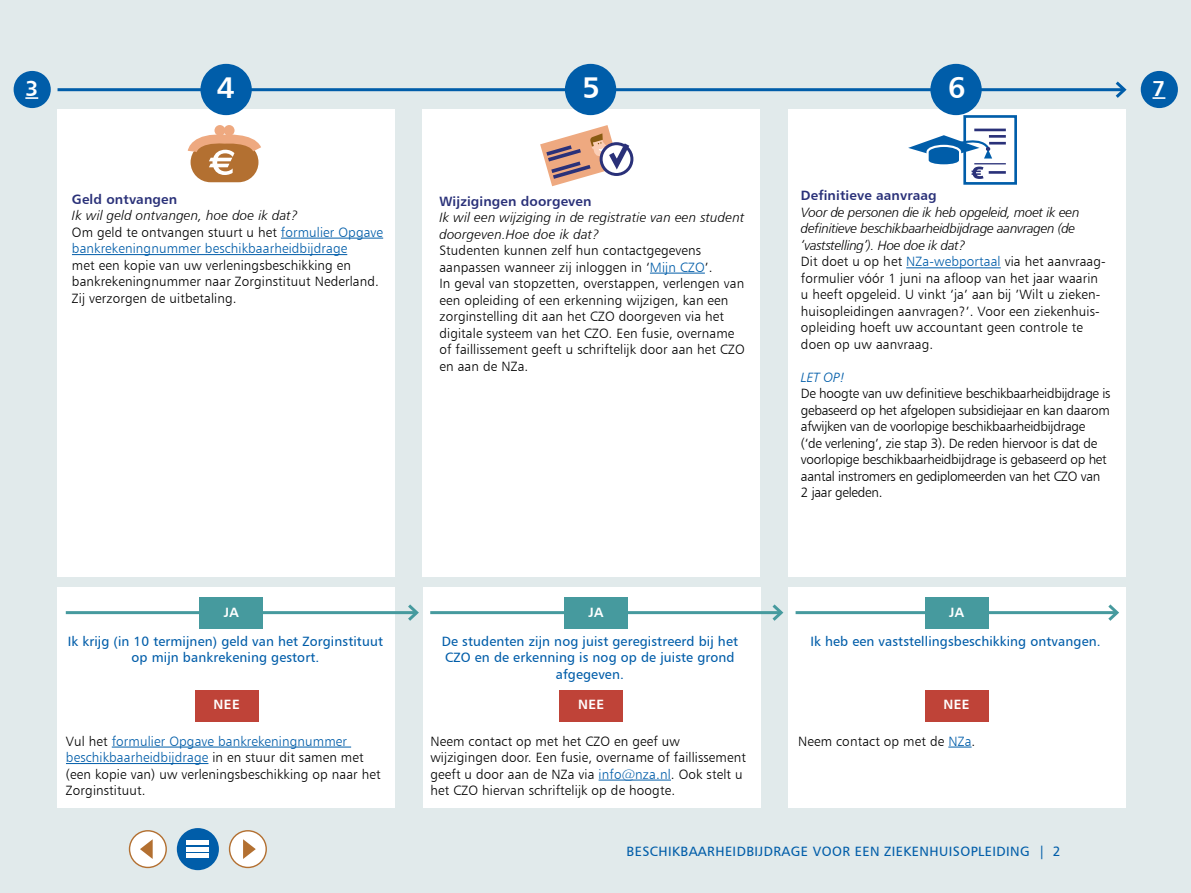
<style>
.page{position:relative;width:1191px;height:893px;background:#e1eaeb}
.page>*{position:absolute;margin:0;border:0;box-sizing:border-box;transform-origin:0 0}
.t1{font:30px "Humanist 777 BT Bold B";color:#fff}
.t2{font:21.75px "Humanist 777 BT Bold B";color:#fff}
.t3{font:13.5px/16.5px "Humanist 777 BT Light B";letter-spacing:.01em;color:#000}
.t4{font:13.5px/16.5px "Humanist 777 BT Light B";letter-spacing:-.02em;color:#000}
.t5{font:13.5px/16.5px "Humanist 777 BT Roman B";letter-spacing:.01em;color:#005da9;text-align:center}
.t6{font:13.5px/16.5px "Humanist 777 BT Light Italic B";letter-spacing:-.02em;color:#000}
.t7{font:13.5px/16.5px "Humanist 777 BT Light Italic B";letter-spacing:.01em;color:#000}
.t8{font:13.5px/16.5px "Humanist 777 BT Light B";letter-spacing:.01em;color:#005da9}
.t9{font:13.5px "Humanist 777 BT Bold B";letter-spacing:.01em;color:#2a3179}
.t10{font:13.5px "Humanist 777 BT Roman B";letter-spacing:.03em;color:#005da9}
.t11{font:13.5px "Humanist 777 BT Bold B";letter-spacing:.03em;color:#fff}
.t12{font:13.5px "Humanist 777 BT Light Italic B";color:#005da9}
.s1{color:#000}
.s2{color:#005da9}
</style>
<div class="page">
<hr style="left:58px;top:88px;width:1066px;height:3px;background:#005da9">
<svg style="left:1112px;top:81px;width:15px;height:17px"></svg>
<div style="left:14px;top:71px;width:37px;height:37px;background:#005da9;border-radius:50%"></div>
<svg style="left:25px;top:97px;width:13px;height:2px"></svg>
<div style="left:1140px;top:71px;width:37px;height:37px;background:#005da9;border-radius:50%"></div>
<svg style="left:1152px;top:97px;width:13px;height:2px"></svg>
<div style="left:129px;top:831px;width:37px;height:36px;background:#fff;border-radius:50%"></div>
<div style="left:129px;top:830px;width:38px;height:38px;border:1px solid #b37031;border-radius:50%"></div>
<svg style="left:140px;top:839px;width:13px;height:20px"></svg>
<div style="left:177px;top:828px;width:42px;height:42px;background:#005da9;border-radius:50%"></div>
<div style="left:187px;top:840px;width:22px;height:5px;background:#fff"></div>
<hr style="left:187px;top:847px;width:22px;height:4px;background:#fff">
<div style="left:187px;top:853px;width:22px;height:5px;background:#fff"></div>
<div style="left:422px;top:109px;width:338px;height:467px;background:#fff"></div>
<div style="left:788px;top:109px;width:337px;height:467px;background:#fff"></div>
<div style="left:788px;top:587px;width:337px;height:221px;background:#fff"></div>
<div style="left:57px;top:109px;width:337px;height:467px;background:#fff"></div>
<div style="left:423px;top:587px;width:338px;height:221px;background:#fff"></div>
<div style="left:930px;top:64px;width:51px;height:51px;background:#005da9;border-radius:50%"></div>
<div style="left:200px;top:64px;width:52px;height:51px;background:#005da9;border-radius:50%"></div>
<div style="left:565px;top:64px;width:51px;height:51px;background:#005da9;border-radius:50%"></div>
<div style="left:559px;top:690px;width:63px;height:31px;background:#bf4338"></div>
<div style="left:925px;top:690px;width:63px;height:31px;background:#bf4338"></div>
<hr style="left:598px;top:780px;width:73px;height:1px;background:#005da9">
<svg style="left:948px;top:747px;width:23px;height:1px"></svg>
<hr style="left:795px;top:611px;width:322px;height:3px;background:#469a9e">
<svg style="left:1105px;top:604px;width:14px;height:17px"></svg>
<hr style="left:430px;top:611px;width:351px;height:3px;background:#469a9e">
<svg style="left:769px;top:604px;width:15px;height:17px"></svg>
<div style="left:925px;top:598px;width:63px;height:31px;background:#469a9e"></div>
<div style="left:564px;top:598px;width:63px;height:31px;background:#469a9e"></div>
<hr style="left:281px;top:238px;width:102px;height:1px;background:#005da9">
<hr style="left:72px;top:254px;width:275px;height:1px;background:#005da9">
<div style="left:191px;top:142px;width:67px;height:40px;background:#b37031;border-radius:20px"></div>
<div style="left:214px;top:125px;width:11px;height:11px;background:#eea980;border-radius:50%"></div>
<div style="left:224px;top:125px;width:10px;height:11px;background:#eea980;border-radius:50%"></div>
<svg style="left:187px;top:137px;width:74px;height:38px"></svg>
<hr style="left:650px;top:273px;width:55px;height:1px;background:#005da9">
<svg style="left:540px;top:125px;width:94px;height:61px"></svg>
<hr style="left:906px;top:268px;width:94px;height:1px;background:#005da9">
<div style="left:963px;top:115px;width:54px;height:70px;background:#fff;border:3px solid #005da9"></div>
<hr style="left:974px;top:129px;width:31px;height:2px;background:#2a3179">
<hr style="left:989px;top:135px;width:16px;height:3px;background:#2a3179">
<hr style="left:989px;top:142px;width:16px;height:3px;background:#2a3179">
<hr style="left:988px;top:171px;width:17px;height:3px;background:#2a3179">
<hr style="left:974px;top:163px;width:31px;height:1px;background:#2a3179">
<svg style="left:908px;top:135px;width:84px;height:44px"></svg>
<div style="left:57px;top:587px;width:337px;height:221px;background:#fff"></div>
<div style="left:195px;top:690px;width:63px;height:31px;background:#bf4338"></div>
<hr style="left:112px;top:747px;width:239px;height:1px;background:#005da9">
<hr style="left:66px;top:763px;width:142px;height:1px;background:#005da9">
<hr style="left:66px;top:611px;width:351px;height:3px;background:#469a9e">
<svg style="left:405px;top:604px;width:14px;height:17px"></svg>
<div style="left:200px;top:598px;width:63px;height:31px;background:#469a9e"></div>
<div style="left:229px;top:831px;width:37px;height:36px;background:#fff;border-radius:50%"></div>
<div style="left:229px;top:830px;width:38px;height:38px;border:1px solid #b37031;border-radius:50%"></div>
<svg style="left:243px;top:839px;width:13px;height:20px"></svg>
<h1 class="t1" style="left:217px;top:69px;width:19px">4</h1>
<h1 class="t1" style="left:582px;top:69px;width:19px">5</h1>
<h1 class="t1" style="left:947px;top:69px;width:19px">6</h1>
<h2 class="t2" style="left:25px;top:74px;width:14px">3</h2>
<h2 class="t2" style="left:1152px;top:74px;width:14px">7</h2>
<p class="t9" style="left:72px;top:190px;width:107px">Geld ontvangen</p>
<p class="t7" style="left:72px;top:207px;width:227px">Ik wil geld ontvangen, hoe doe ik dat?</p>
<p class="t8" style="left:72px;top:224px;width:313px"><span class="s1">Om geld te ontvangen stuurt u het</span> formulier Opgave bankrekeningnummer beschikbaarheidbijdrage</p>
<p class="t3" style="left:72px;top:257px;width:308px">met een kopie van uw verleningsbeschikking en bankrekeningnummer naar Zorginstituut Nederland.<br>Zij verzorgen de uitbetaling.</p>
<p class="t11" style="left:224px;top:603px;width:16px">JA</p>
<p class="t5" style="left:68px;top:632px;width:317px">Ik krijg (in 10 termijnen) geld van het Zorginstituut op mijn bankrekening gestort.</p>
<p class="t11" style="left:214px;top:696px;width:28px">NEE</p>
<p class="t3" style="left:66px;top:732px;width:316px">Vul het <span class="s2">formulier Opgave bankrekeningnummer beschikbaarheidbijdrage</span> in en stuur dit samen met (een kopie van) uw verleningsbeschikking op naar het Zorginstituut.</p>
<p class="t9" style="left:439px;top:192px;width:154px">Wijzigingen doorgeven</p>
<p class="t7" style="left:439px;top:209px;width:306px">Ik wil een wijziging in de registratie van een student doorgeven.Hoe doe ik dat?</p>
<p class="t3" style="left:439px;top:242px;width:307px">Studenten kunnen zelf hun contactgegevens aanpassen wanneer zij inloggen in ‘<span class="s2">Mijn CZO</span>’.<br>In geval van stopzetten, overstappen, verlengen van een opleiding of een erkenning wijzigen, kan een zorginstelling dit aan het CZO doorgeven via het digitale systeem van het CZO. Een fusie, overname of faillissement geeft u schriftelijk door aan het CZO en aan de NZa.</p>
<p class="t9" style="left:801px;top:187px;width:137px">Definitieve aanvraag</p>
<p class="t6" style="left:801px;top:204px;width:280px">Voor de personen die ik heb opgeleid, moet ik een definitieve beschikbaarheidbijdrage aanvragen (de ‘vaststelling’). Hoe doe ik dat?</p>
<p class="t3" style="left:801px;top:253px;width:306px">Dit doet u op het <span class="s2">NZa-webportaal</span> via het aanvraag&shy;formulier vóór 1 juni na afloop van het jaar waarin u heeft opgeleid. U vinkt ‘ja’ aan bij ’Wilt u zieken&shy;huisopleidingen aanvragen?’. Voor een ziekenhuis&shy;opleiding hoeft uw accountant geen controle te doen op uw aanvraag.</p>
<p class="t12" style="left:801px;top:369px;width:46px">LET OP!</p>
<p class="t4" style="left:801px;top:385px;width:311px">De hoogte van uw definitieve beschikbaarheidbijdrage is gebaseerd op het afgelopen subsidiejaar en kan daarom afwijken van de voorlopige beschikbaarheidbijdrage<br>(‘de verlening’, zie stap 3). De reden hiervoor is dat de voorlopige beschikbaarheidbijdrage is gebaseerd op het aantal instromers en gediplomeerden van het CZO van 2 jaar geleden.</p>
<p class="t11" style="left:588px;top:603px;width:16px">JA</p>
<p class="t11" style="left:949px;top:603px;width:16px">JA</p>
<p class="t5" style="left:442px;top:632px;width:298px">De studenten zijn nog juist geregistreerd bij het<br>CZO en de erkenning is nog op de juiste grond afgegeven.</p>
<p class="t5" style="left:810px;top:632px;width:292px">Ik heb een vaststellingsbeschikking ontvangen.</p>
<p class="t11" style="left:578px;top:696px;width:28px">NEE</p>
<p class="t11" style="left:943px;top:696px;width:28px">NEE</p>
<p class="t3" style="left:430px;top:732px;width:317px">Neem contact op met het CZO en geef uw wijzigingen door. Een fusie, overname of faillissement geeft u door aan de NZa via <span class="s2">info@nza.nl</span>. Ook stelt u het CZO hiervan schriftelijk op de hoogte.</p>
<p class="t3" style="left:798px;top:732px;width:179px">Neem contact op met de <span class="s2">NZa</span>.</p>
<p class="t10" style="left:626px;top:843px;width:435px">BESCHIKBAARHEIDBIJDRAGE VOOR EEN ZIEKENHUISOPLEIDING | 2</p>
</div>
